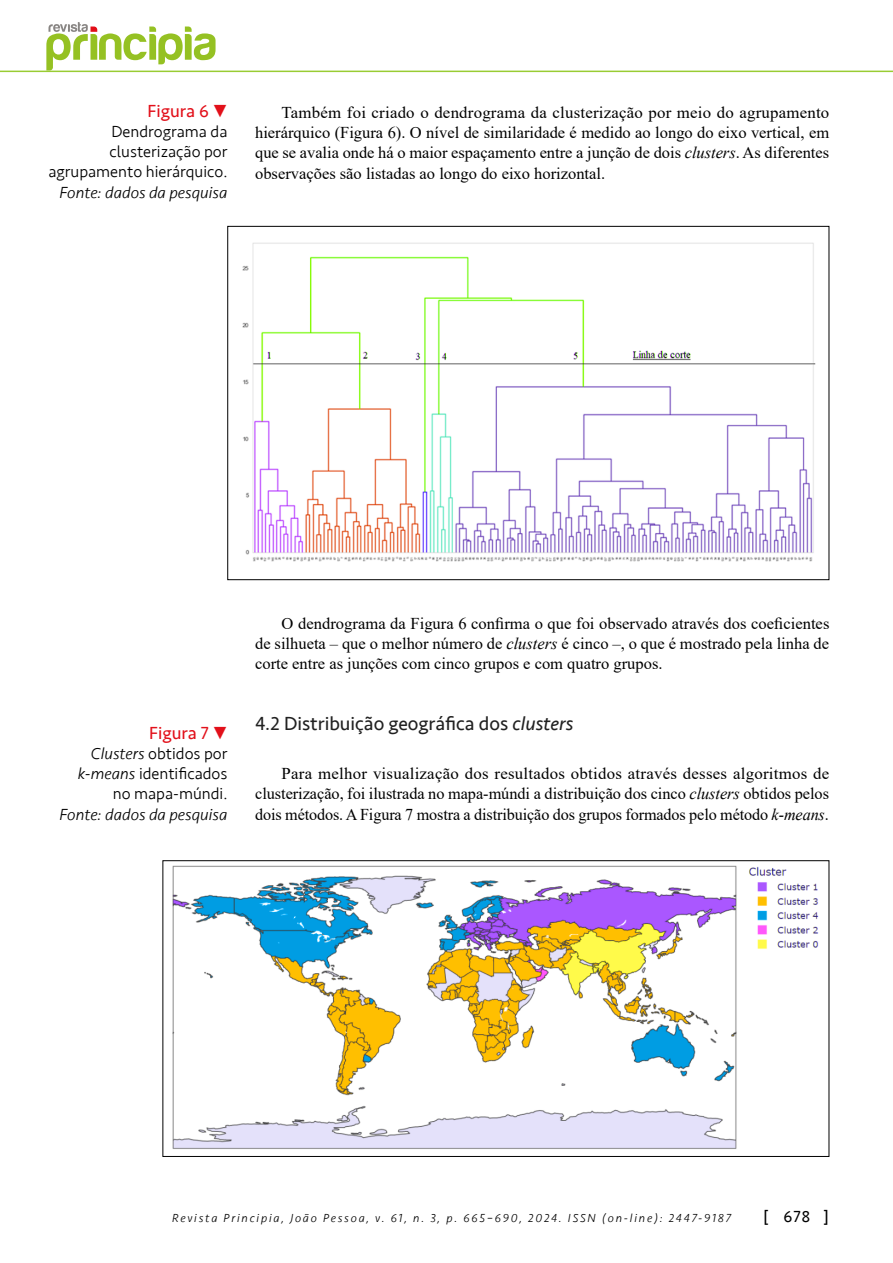
<style>
.page{position:relative;width:893px;height:1263px;background:#fff}
.page>*{position:absolute;margin:0;border:0;box-sizing:border-box;transform-origin:0 0}
.t1{font:19.5px "Seravek";color:#212121}
.t2{font:18px "Seravek";color:#e2101a}
.t3{font:16.5px/20.2px "Times New Roman";color:#000;text-align:justify}
.t4{font:300 16.5px/20.2px "Seravek";color:#000;text-align:right}
.t5{font:italic 300 16.5px "Seravek";color:#000}
.t6{font:16.5px "Seravek";color:#000}
.t7{font:italic 300 12px "Seravek";letter-spacing:.15em;color:#000}
.s1{font-style:italic}
</style>
<div class="page">
<hr style="left:0;top:71px;width:893px;height:1px;background:#9c3">
<img style="left:242px;top:242px;width:574px;height:320px">
<img style="left:172px;top:865px;width:647px;height:284px">
<svg style="left:46px;top:22px;width:170px;height:49px"></svg>
<p class="t2" style="left:148px;top:97px;width:81px">Figura 6 •</p>
<p class="t4" style="left:48px;top:121px;width:181px">Dendrograma da clusterização por agrupamento hierárquico.</p>
<p class="t5" style="left:60px;top:182px;width:169px">Fonte: dados da pesquisa</p>
<p class="t3" style="left:255px;top:102px;width:576px;text-indent:26px">Também foi criado o dendrograma da clusterização por meio do agrupamento hierárquico (Figura 6). O nível de similaridade é medido ao longo do eixo vertical, em que se avalia onde há o maior espaçamento entre a junção de dois <span class="s1">clusters</span>. As diferentes observações são listadas ao longo do eixo horizontal.</p>
<p class="t2" style="left:149px;top:719px;width:80px">Figura 7 •</p>
<p class="t4" style="left:78px;top:744px;width:151px"><span class="s1">Clusters</span> obtidos por <span class="s1">k-means</span> identificados no mapa-múndi.</p>
<p class="t5" style="left:60px;top:804px;width:169px">Fonte: dados da pesquisa</p>
<p class="t3" style="left:255px;top:613px;width:576px;text-indent:26px">O dendrograma da Figura 6 confirma o que foi observado através dos coeficientes de silhueta – que o melhor número de <span class="s1">clusters</span> é cinco –, o que é mostrado pela linha de corte entre as junções com cinco grupos e com quatro grupos.</p>
<p class="t1" style="left:255px;top:708px;width:320px">4.2 Distribuição geográfica dos <span class="s1">clusters</span></p>
<p class="t3" style="left:255px;top:763px;width:576px;text-indent:26px">Para melhor visualização dos resultados obtidos através desses algoritmos de clusterização, foi ilustrada no mapa-múndi a distribuição dos cinco <span class="s1">clusters</span> obtidos pelos dois métodos. A Figura 7 mostra a distribuição dos grupos formados pelo método <span class="s1">k-means</span>.</p>
<p class="t7" style="left:172px;top:1211px;width:561px">Revista Principia, João Pessoa, v. 61, n. 3, p. 665–690, 2024. ISSN (on-line): 2447-9187</p>
<p class="t6" style="left:763px;top:1204px;width:68px">[ 678 ]</p>
</div>
